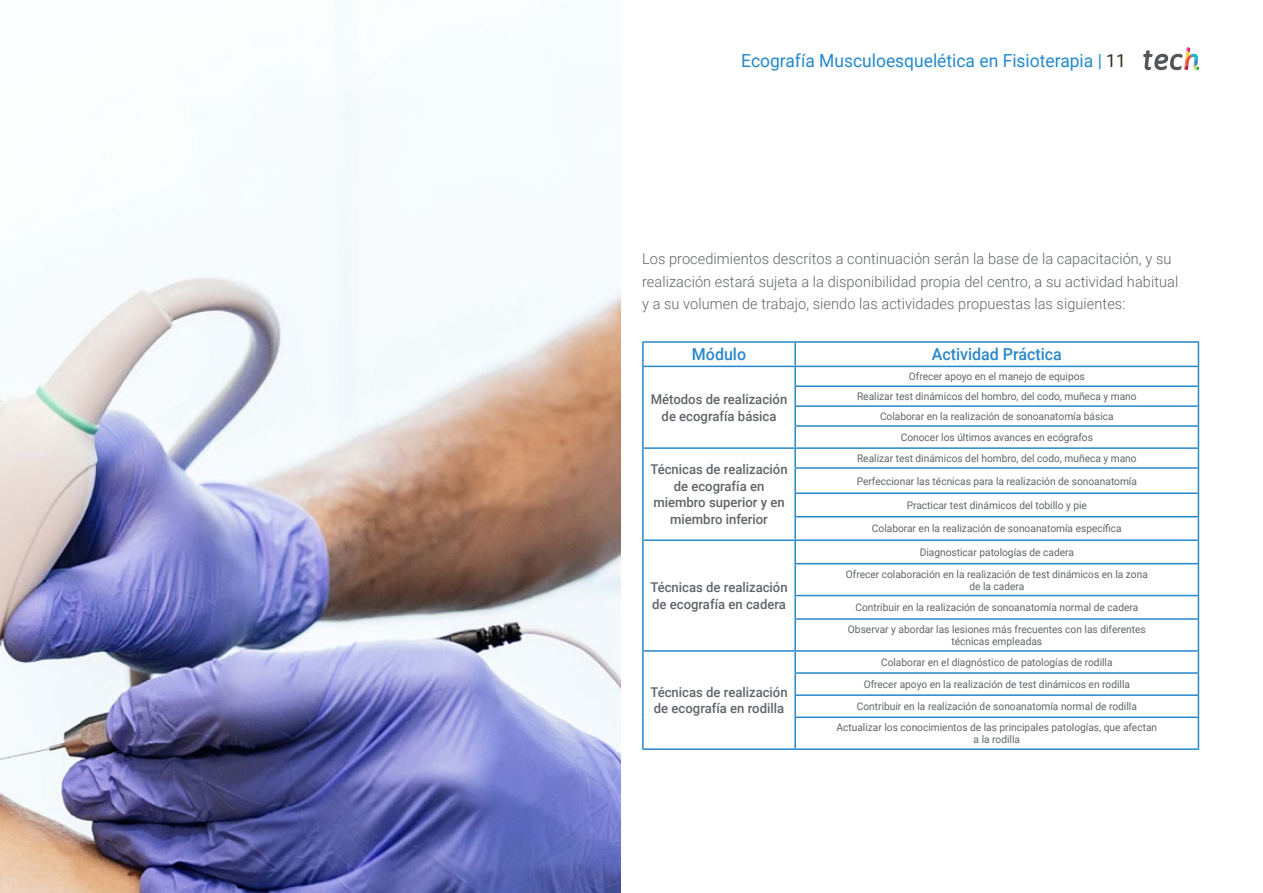
<style>
.page{position:relative;width:1263px;height:893px;background:#fff}
.page>*{position:absolute;margin:0;border:0;box-sizing:border-box;transform-origin:0 0}
.t1{font:18px "Roboto";color:#2289cb}
.t2{font:500 16.5px "Roboto";color:#2988c9}
.t3{font:300 15px/22.5px "Roboto";letter-spacing:.005em;color:#61646a}
.t4{font:500 13.5px/16.5px "Roboto";color:#61646a;text-align:center}
.t5{font:10.5px/21.6px "Roboto";color:#61646a;text-align:center}
.s1{color:#2488c9}
.s2{color:#312e20}
</style>
<div class="page">
<img style="left:0;top:93px;width:621px;height:800px">
<hr style="left:642px;top:748px;width:153px;height:2px;background:#2488c9">
<hr style="left:642px;top:366px;width:154px;height:1px;background:#2988c9">
<hr style="left:644px;top:447px;width:150px;height:2px;background:#2988c9">
<hr style="left:644px;top:539px;width:150px;height:2px;background:#2988c9">
<hr style="left:642px;top:341px;width:154px;height:2px;background:#2988c9">
<hr style="left:642px;top:343px;width:2px;height:23px;background:#2988c9">
<hr style="left:794px;top:343px;width:2px;height:23px;background:#2988c9">
<svg style="left:642px;top:367px;width:2px;height:19px"></svg>
<hr style="left:642px;top:386px;width:2px;height:20px;background:#2488c9">
<hr style="left:642px;top:406px;width:2px;height:20px;background:#2488c9">
<hr style="left:642px;top:426px;width:2px;height:22px;background:#2488c9">
<hr style="left:642px;top:448px;width:2px;height:20px;background:#2488c9">
<hr style="left:642px;top:468px;width:2px;height:25px;background:#2488c9">
<hr style="left:642px;top:493px;width:2px;height:24px;background:#2488c9">
<hr style="left:642px;top:517px;width:2px;height:23px;background:#2488c9">
<hr style="left:642px;top:540px;width:2px;height:24px;background:#2488c9">
<hr style="left:642px;top:564px;width:2px;height:32px;background:#2488c9">
<hr style="left:642px;top:596px;width:2px;height:23px;background:#2488c9">
<hr style="left:642px;top:619px;width:2px;height:31px;background:#2488c9">
<svg style="left:794px;top:449px;width:2px;height:18px"></svg>
<hr style="left:794px;top:494px;width:2px;height:22px;background:#2988c9">
<hr style="left:794px;top:467px;width:404px;height:2px;background:#2988c9">
<hr style="left:794px;top:541px;width:2px;height:22px;background:#2988c9">
<hr style="left:794px;top:596px;width:2px;height:22px;background:#2988c9">
<hr style="left:796px;top:341px;width:403px;height:2px;background:#2488c9">
<hr style="left:796px;top:366px;width:403px;height:1px;background:#2488c9">
<hr style="left:794px;top:385px;width:404px;height:2px;background:#2488c9">
<hr style="left:794px;top:405px;width:404px;height:2px;background:#2488c9">
<hr style="left:794px;top:447px;width:405px;height:2px;background:#2488c9">
<hr style="left:794px;top:492px;width:405px;height:2px;background:#2488c9">
<hr style="left:794px;top:516px;width:405px;height:1px;background:#2488c9">
<hr style="left:794px;top:539px;width:405px;height:2px;background:#2488c9">
<hr style="left:794px;top:563px;width:405px;height:1px;background:#2488c9">
<hr style="left:794px;top:595px;width:405px;height:1px;background:#2488c9">
<hr style="left:794px;top:618px;width:405px;height:2px;background:#2488c9">
<hr style="left:795px;top:650px;width:404px;height:2px;background:#2488c9">
<hr style="left:794px;top:672px;width:405px;height:2px;background:#2488c9">
<hr style="left:794px;top:694px;width:405px;height:2px;background:#2488c9">
<hr style="left:794px;top:716px;width:405px;height:2px;background:#2488c9">
<hr style="left:795px;top:748px;width:404px;height:2px;background:#2488c9">
<svg style="left:794px;top:367px;width:2px;height:58px"></svg>
<hr style="left:794px;top:469px;width:2px;height:23px;background:#2988c9">
<hr style="left:794px;top:564px;width:2px;height:31px;background:#2988c9">
<hr style="left:794px;top:425px;width:405px;height:2px;background:#2488c9">
<svg style="left:1198px;top:343px;width:1px;height:220px"></svg>
<hr style="left:1198px;top:564px;width:1px;height:31px;background:#2488c9">
<svg style="left:1198px;top:596px;width:1px;height:22px"></svg>
<hr style="left:1198px;top:620px;width:1px;height:30px;background:#2488c9">
<svg style="left:1198px;top:652px;width:1px;height:64px"></svg>
<hr style="left:1198px;top:718px;width:1px;height:30px;background:#2488c9">
<hr style="left:794px;top:427px;width:2px;height:20px;background:#2488c9">
<hr style="left:794px;top:517px;width:2px;height:22px;background:#2488c9">
<hr style="left:794px;top:620px;width:2px;height:30px;background:#2488c9">
<hr style="left:642px;top:650px;width:153px;height:2px;background:#2488c9">
<hr style="left:642px;top:652px;width:2px;height:21px;background:#2488c9">
<hr style="left:794px;top:652px;width:2px;height:20px;background:#2488c9">
<hr style="left:642px;top:673px;width:2px;height:22px;background:#2488c9">
<hr style="left:794px;top:674px;width:2px;height:20px;background:#2488c9">
<hr style="left:642px;top:695px;width:2px;height:22px;background:#2488c9">
<hr style="left:794px;top:696px;width:2px;height:20px;background:#2488c9">
<hr style="left:642px;top:717px;width:2px;height:31px;background:#2488c9">
<hr style="left:794px;top:718px;width:2px;height:30px;background:#2488c9">
<svg style="left:1143px;top:47px;width:56px;height:24px"></svg>
<h1 class="t1" style="left:741px;top:48px;width:386px"><span class="s1">Ecografía Musculoes</span>quelética en Fisioterapia | <span class="s2">11</span></h1>
<p class="t3" style="left:642px;top:247px;width:538px">Los procedimientos descritos a continuación serán la base de la capacitación, y su realización estará sujeta a la disponibilidad propia del centro, a su actividad habitual y a su volumen de trabajo, siendo las actividades propuestas las siguientes:</p>
<h2 class="t2" style="left:692px;top:343px;width:56px">Módulo</h2>
<h2 class="t2" style="left:932px;top:343px;width:132px">Actividad Práctica</h2>
<p class="t4" style="left:651px;top:390px;width:138px">Métodos de realización de ecografía básica</p>
<p class="t5" style="left:857px;top:366px;width:281px;line-height:20px">Ofrecer apoyo en el manejo de equipos<br>Realizar test dinámicos del hombro, del codo, muñeca y mano<br>Colaborar en la realización de sonoanatomía básica</p>
<p class="t5" style="left:901px;top:426px;width:194px">Conocer los últimos avances en ecógrafos</p>
<p class="t4" style="left:650px;top:461px;width:139px">Técnicas de realización de ecografía en miembro superior y en miembro inferior</p>
<p class="t5" style="left:857px;top:447px;width:282px;line-height:22.5px;text-align:left">Realizar test dinámicos del hombro, del codo, muñeca y mano<br>Perfeccionar las técnicas para la realización de sonoanatomía</p>
<p class="t5" style="left:907px;top:494px;width:182px">Practicar test dinámicos del tobillo y pie</p>
<p class="t5" style="left:872px;top:517px;width:251px">Colaborar en la realización de sonoanatomía específica</p>
<p class="t4" style="left:650px;top:579px;width:139px;text-align:left">Técnicas de realización de ecografía en cadera</p>
<p class="t4" style="left:650px;top:683px;width:139px;text-align:left">Técnicas de realización de ecografía en rodilla</p>
<p class="t5" style="left:846px;top:541px;width:304px">Diagnosticar patologías de cadera<br>Ofrecer colaboración en la realización de test dinámicos en la zona</p>
<p class="t5" style="left:848px;top:575px;width:299px">de la cadera<br>Contribuir en la realización de sonoanatomía normal de cadera<br>Observar y abordar las lesiones más frecuentes con las diferentes</p>
<p class="t5" style="left:951px;top:630px;width:92px">técnicas empleadas</p>
<p class="t5" style="left:857px;top:651px;width:282px;line-height:22px">Colaborar en el diagnóstico de patologías de rodilla<br>Ofrecer apoyo en la realización de test dinámicos en rodilla<br>Contribuir en la realización de sonoanatomía normal de rodilla</p>
<p class="t5" style="left:836px;top:721px;width:322px;line-height:12px">Actualizar los conocimientos de las principales patologías, que afectan a la rodilla</p>
</div>
